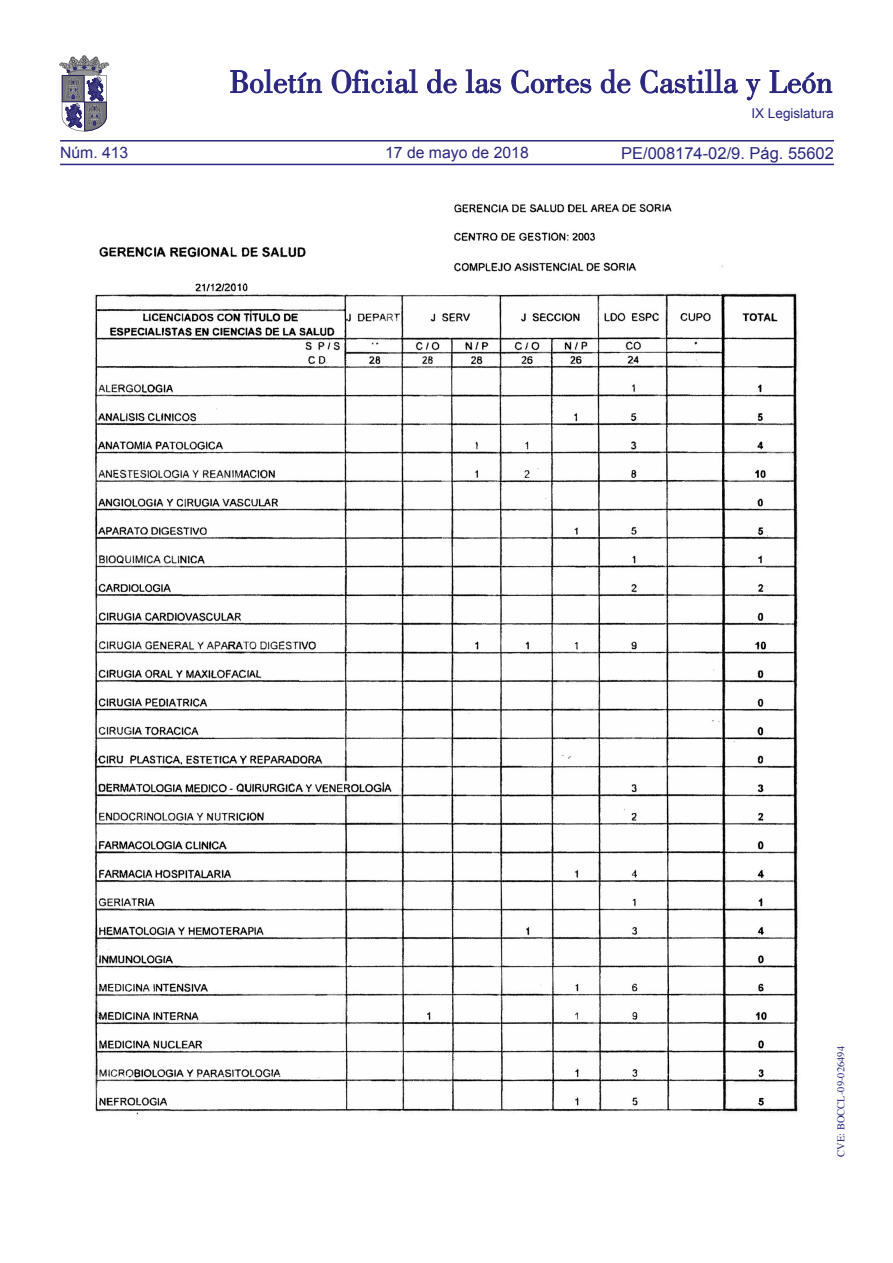
<style>
.page{position:relative;width:893px;height:1263px;background:#fff}
.page>*{position:absolute;margin:0;border:0;box-sizing:border-box;transform-origin:0 0}
.t1{font:16.5px "Arial";color:#292780}
.t2{font:15.75px "Arial";color:#292780}
.t3{font:13.5px "Arial";color:#292780}
.t4{font:10.5px "Times";color:#292780}
</style>
<div class="page">
<hr style="left:60px;top:164px;width:774px;height:1px;background:#292780">
<hr style="left:60px;top:140px;width:774px;height:2px;background:#292780">
<svg style="left:230px;top:69px;width:92px;height:24px"></svg>
<svg style="left:332px;top:69px;width:86px;height:24px"></svg>
<svg style="left:427px;top:69px;width:30px;height:24px"></svg>
<svg style="left:466px;top:69px;width:35px;height:24px"></svg>
<svg style="left:511px;top:70px;width:80px;height:23px"></svg>
<svg style="left:601px;top:69px;width:29px;height:24px"></svg>
<svg style="left:640px;top:69px;width:98px;height:24px"></svg>
<svg style="left:746px;top:79px;width:14px;height:21px"></svg>
<svg style="left:770px;top:70px;width:62px;height:23px"></svg>
<svg style="left:60px;top:55px;width:49px;height:76px"></svg>
<img style="left:93px;top:203px;width:707px;height:912px">
<p class="t2" style="left:60px;top:142px;width:70px">Núm. 413</p>
<p class="t2" style="left:385px;top:142px;width:145px">17 de mayo de 2018</p>
<p class="t3" style="left:751px;top:105px;width:84px">IX Legislatura</p>
<p class="t1" style="left:621px;top:142px;width:214px">PE/008174-02/9. Pág. 55602</p>
<p class="t4" style="left:831px;top:1157px;width:112px;rotate:-90deg">CVE: BOCCL-09-026494</p>
</div>
